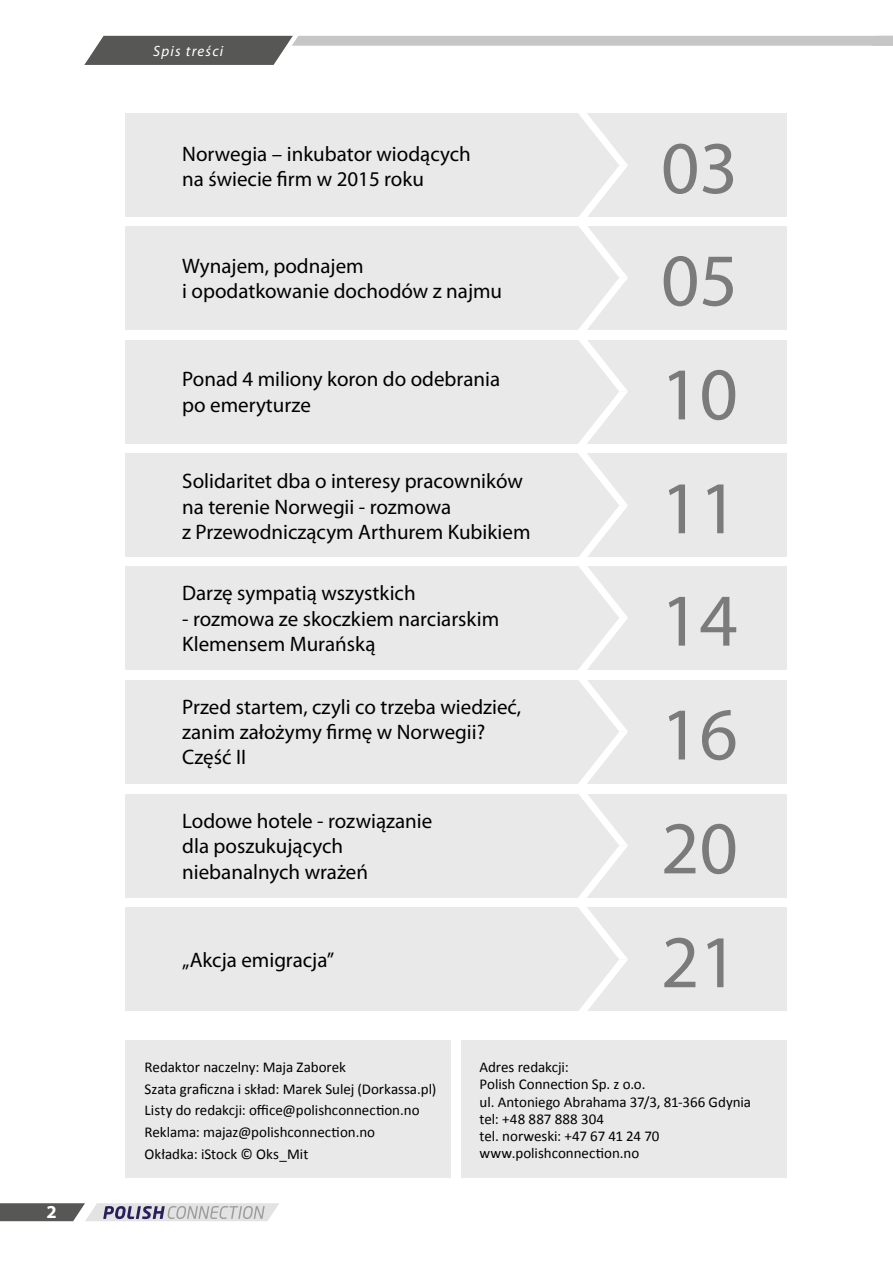
<style>
.page{position:relative;width:893px;height:1263px;background:#fff}
.page>*{position:absolute;margin:0;border:0;box-sizing:border-box;transform-origin:0 0}
.t1{font:75px/113.1px "Myriad Pro";color:#7c7b7b;text-align:justify}
.t2{font:21px/25.2px "Myriad Pro";color:#000}
.t3{font:700 18px "Myriad Web Pro";color:#fff}
.t4{font:15px/17.2px "Calibri";color:#000}
.t5{font:italic 15px "Myriad Pro";letter-spacing:.08em;color:#fff}
</style>
<div class="page">
<svg style="left:84px;top:36px;width:809px;height:29px"></svg>
<svg style="left:0;top:1203px;width:279px;height:18px;background:#a9a9ad"></svg>
<div style="left:125px;top:114px;width:662px;height:103px;background:#e9e9e9"></div>
<div style="left:125px;top:454px;width:662px;height:103px;background:#e9e9e9"></div>
<div style="left:125px;top:226px;width:662px;height:103px;background:#e9e9e9"></div>
<div style="left:125px;top:566px;width:662px;height:104px;background:#e9e9e9"></div>
<div style="left:125px;top:794px;width:662px;height:103px;background:#e9e9e9"></div>
<div style="left:125px;top:340px;width:662px;height:103px;background:#e9e9e9"></div>
<div style="left:125px;top:680px;width:662px;height:103px;background:#e9e9e9"></div>
<div style="left:125px;top:907px;width:662px;height:104px;background:#e9e9e9"></div>
<div style="left:125px;top:1041px;width:326px;height:137px;background:#e9e9e9"></div>
<div style="left:461px;top:1041px;width:326px;height:137px;background:#e9e9e9"></div>
<svg style="left:574px;top:113px;width:54px;height:898px"></svg>
<p class="t3" style="left:47px;top:1202px;width:12px">2</p>
<p class="t5" style="left:153px;top:42px;width:72px">Spis treści</p>
<p class="t2" style="left:182px;top:141px;width:290px">Norwegia – inkubator wiodących na świecie firm w 2015 roku</p>
<p class="t2" style="left:182px;top:253px;width:321px">Wynajem, podnajem<br>i opodatkowanie dochodów z najmu</p>
<p class="t2" style="left:182px;top:366px;width:319px">Ponad 4 miliony koron do odebrania po emeryturze</p>
<p class="t2" style="left:182px;top:468px;width:350px">Solidaritet dba o interesy pracowników na terenie Norwegii - rozmowa<br>z Przewodniczącym Arthurem Kubikiem</p>
<p class="t2" style="left:182px;top:580px;width:235px">Darzę sympatią wszystkich</p>
<p class="t2" style="left:182px;top:606px;width:318px">- rozmowa ze skoczkiem narciarskim<br>Klemensem Murańską</p>
<p class="t2" style="left:182px;top:694px;width:340px">Przed startem, czyli co trzeba wiedzieć, zanim założymy firmę w Norwegii?<br>Część II</p>
<p class="t2" style="left:182px;top:808px;width:252px">Lodowe hotele - rozwiązanie dla poszukujących niebanalnych wrażeń</p>
<p class="t2" style="left:182px;top:947px;width:154px">„Akcja emigracja”</p>
<h1 class="t1" style="left:661px;top:110px;width:78px">03<br>05<br>10<br>11<br>14</h1>
<h1 class="t1" style="left:661px;top:677px;width:78px">16</h1>
<h1 class="t1" style="left:661px;top:790px;width:78px">20</h1>
<h1 class="t1" style="left:661px;top:904px;width:78px">21</h1>
<p class="t4" style="left:145px;top:1056px;width:293px;line-height:21.6px">Redaktor naczelny: Maja Zaborek<br>Szata graficzna i skład: Marek Sulej (Dorkassa.pl)<br>Listy do redakcji: office@polishconnection.no Reklama: majaz@polishconnection.no<br>Okładka: iStock © Oks_Mit</p>
<p class="t4" style="left:479px;top:1058px;width:273px">Adres redakcji:<br>Polish Connection Sp. z o.o.<br>ul. Antoniego Abrahama 37/3, 81-366 Gdynia tel: +48 887 888 304<br>tel. norweski: +47 67 41 24 70 www.polishconnection.no</p>
</div>
